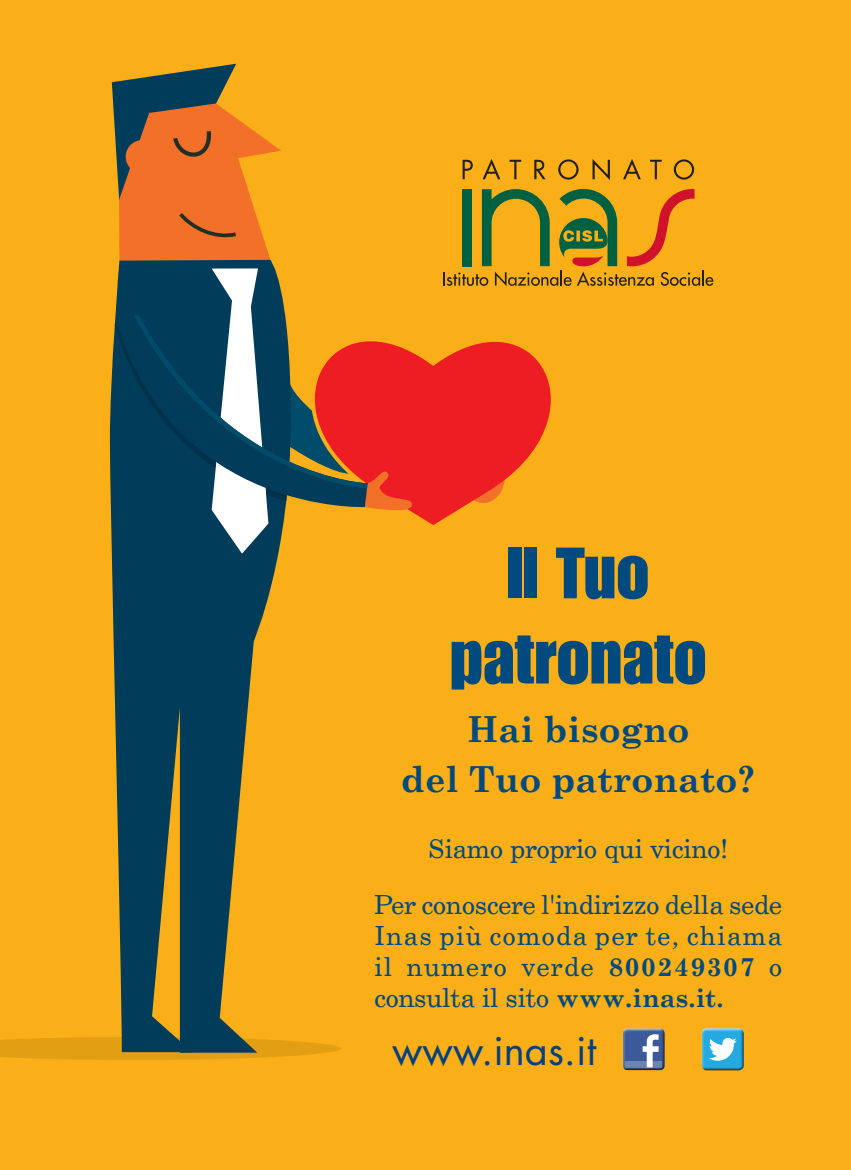
<style>
.page{position:relative;width:851px;height:1170px;background:#fff}
.page>*{position:absolute;margin:0;border:0;box-sizing:border-box;transform-origin:0 0}
.t1{font:71px/85.2px "Impact";color:#004a7f;text-align:center}
.t2{font:40px "Futura";color:#014081}
.t3{font:700 36px/50.2px "Century Schoolbook";color:#004a7f;text-align:center}
.t4{font:26px/31px "Century Schoolbook";color:#004a7f;text-align:center}
.s1{font-weight:700}
</style>
<div class="page">
<div style="left:0;top:0;width:850px;height:1169px;background:#faaf18"></div>
<svg style="left:462px;top:160px;width:10px;height:19px"></svg>
<svg style="left:482px;top:159px;width:18px;height:20px"></svg>
<svg style="left:509px;top:160px;width:12px;height:19px"></svg>
<svg style="left:534px;top:160px;width:11px;height:19px"></svg>
<svg style="left:558px;top:159px;width:20px;height:21px"></svg>
<svg style="left:592px;top:159px;width:17px;height:21px"></svg>
<svg style="left:623px;top:159px;width:17px;height:20px"></svg>
<svg style="left:650px;top:160px;width:11px;height:19px"></svg>
<svg style="left:673px;top:159px;width:21px;height:21px"></svg>
<svg style="left:443px;top:189px;width:270px;height:97px"></svg>
<svg style="left:0;top:1037px;width:341px;height:22px"></svg>
<svg style="left:112px;top:64px;width:169px;height:196px"></svg>
<svg style="left:110px;top:260px;width:181px;height:792px;fill:#013d5a"></svg>
<svg style="left:413px;top:342px;width:138px;height:183px;fill:#ee1d23"></svg>
<svg style="left:115px;top:268px;width:298px;height:285px"></svg>
<svg style="left:116px;top:314px;width:251px;height:200px;background:#3d636b"></svg>
<svg style="left:134px;top:314px;width:233px;height:174px;background:#5b5d5c"></svg>
<div style="left:621px;top:1026px;width:45px;height:42px;background:#fff;opacity:.75"></div>
<div style="left:621px;top:1029px;width:45px;height:42px;background:#231f20;opacity:.75"></div>
<div style="left:700px;top:1026px;width:45px;height:42px;background:#fff;opacity:.75"></div>
<div style="left:700px;top:1029px;width:45px;height:42px;background:#231f20;opacity:.75"></div>
<h1 class="t1" style="left:450px;top:529px;width:258px">Il Tuo patronato</h1>
<h3 class="t3" style="left:401px;top:701px;width:356px">Hai bisogno<br>del Tuo patronato?</h3>
<p class="t4" style="left:374px;top:819px;width:409px;line-height:56.5px">Siamo proprio qui vicino!<br>Per conoscere l'indirizzo della sede</p>
<p class="t4" style="left:374px;top:920px;width:409px;text-align:justify">Inas più comoda per te, chiama il numero verde <span class="s1">800249307</span> o consulta il sito <span class="s1">www.inas.it.</span></p>
<h2 class="t2" style="left:392px;top:1022px;width:205px">www.inas.it</h2>
</div>
